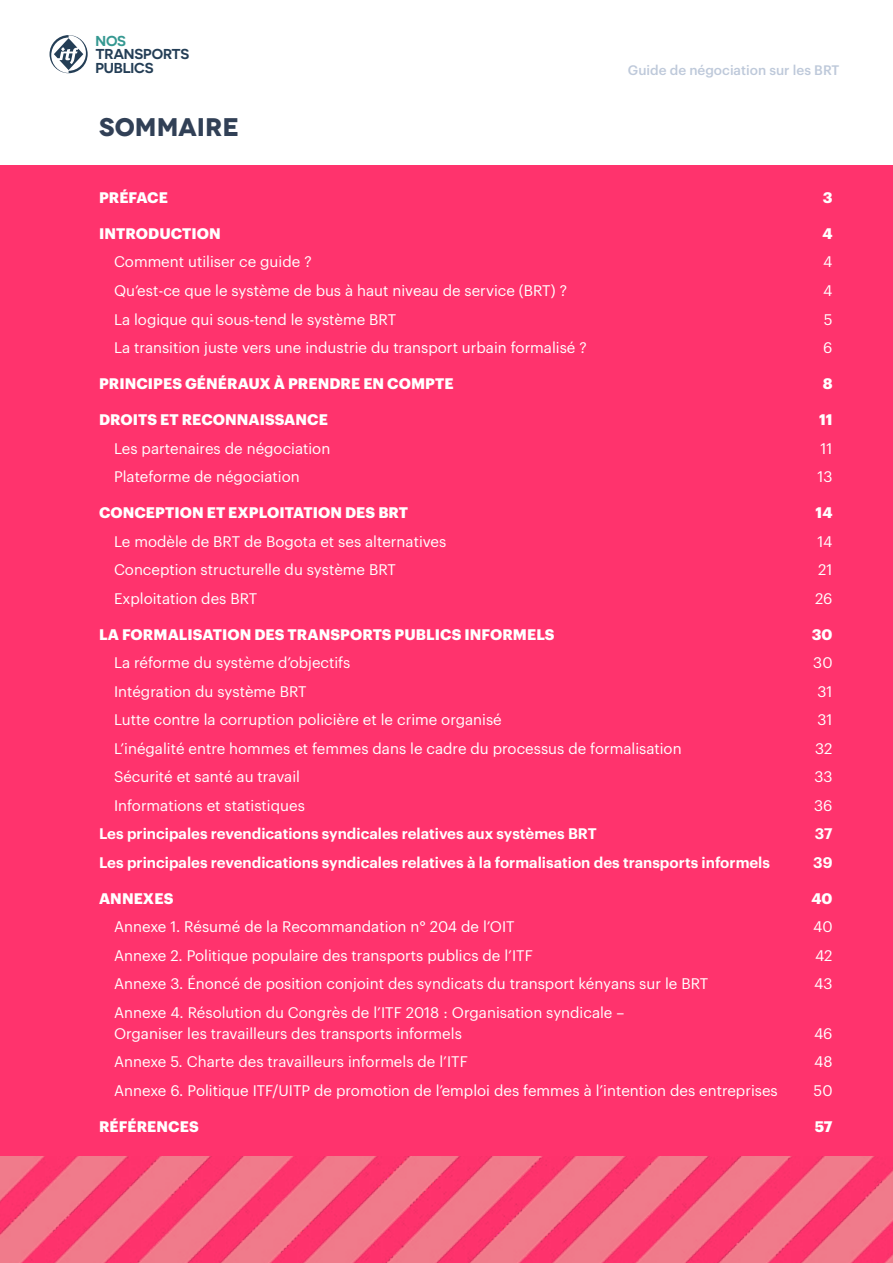
<style>
.page{position:relative;width:893px;height:1263px;background:#fff}
.page>*{position:absolute;margin:0;border:0;box-sizing:border-box;transform-origin:0 0}
.t1{font:700 expanded 25.5px "Novecento";color:#314056}
.t2{font:15px/21px "Graphik";color:#fff}
.t3{font:700 15px "Graphik";letter-spacing:.005em;color:#fff}
.t4{font:600 15px "Graphik";color:#fff}
.t5{font:600 14.4px/13.5px "Novecentosanswide";letter-spacing:-.01em;color:#243e56}
.t6{font:600 14.4px "Novecentosanswide";color:#359891}
.t7{font:500 13.5px "Graphik";color:#bec9da}
</style>
<div class="page">
<svg style="left:50px;top:35px;width:38px;height:38px"></svg>
<div style="left:0;top:165px;width:893px;height:1098px;background:#ff336d"></div>
<img style="left:0;top:1157px;width:893px;height:106px">
<p class="t6" style="left:96px;top:32px;width:32px">NOS</p>
<p class="t5" style="left:96px;top:47px;width:95px">TRANSPORTS<br>PUBLICS</p>
<h1 class="t1" style="left:99px;top:111px;width:142px">SOMMAIRE</h1>
<p class="t7" style="left:628px;top:60px;width:213px">Guide de négociation sur les BRT</p>
<p class="t3" style="left:99px;top:186px;width:70px">PRÉFACE</p>
<p class="t3" style="left:823px;top:186px;width:11px">3</p>
<p class="t3" style="left:99px;top:222px;width:123px">INTRODUCTION</p>
<p class="t3" style="left:822px;top:222px;width:12px">4</p>
<p class="t2" style="left:114px;top:250px;width:199px">Comment utiliser ce guide ?</p>
<p class="t2" style="left:823px;top:250px;width:11px">4</p>
<p class="t2" style="left:114px;top:279px;width:455px">Qu’est-ce que le système de bus à haut niveau de service (BRT) ?</p>
<p class="t2" style="left:823px;top:279px;width:11px">4</p>
<p class="t2" style="left:114px;top:307px;width:284px">La logique qui sous-tend le système BRT</p>
<p class="t2" style="left:824px;top:307px;width:10px">5</p>
<p class="t2" style="left:114px;top:336px;width:474px">La transition juste vers une industrie du transport urbain formalisé ?</p>
<p class="t2" style="left:823px;top:336px;width:11px">6</p>
<p class="t3" style="left:99px;top:372px;width:356px">PRINCIPES GÉNÉRAUX À PRENDRE EN COMPTE</p>
<p class="t3" style="left:823px;top:372px;width:11px">8</p>
<p class="t3" style="left:99px;top:408px;width:230px">DROITS ET RECONNAISSANCE</p>
<p class="t3" style="left:819px;top:408px;width:15px">11</p>
<p class="t2" style="left:114px;top:436px;width:218px">Les partenaires de négociation</p>
<p class="t2" style="left:821px;top:436px;width:13px">11</p>
<p class="t2" style="left:114px;top:465px;width:187px">Plateforme de négociation</p>
<p class="t2" style="left:817px;top:465px;width:17px">13</p>
<p class="t3" style="left:99px;top:501px;width:310px">CONCEPTION ET EXPLOITATION DES BRT</p>
<p class="t3" style="left:816px;top:501px;width:18px">14</p>
<p class="t2" style="left:114px;top:529px;width:334px">Le modèle de BRT de Bogota et ses alternatives</p>
<p class="t2" style="left:818px;top:529px;width:16px">14</p>
<p class="t2" style="left:114px;top:558px;width:283px">Conception structurelle du système BRT</p>
<p class="t2" style="left:818px;top:558px;width:16px">21</p>
<p class="t2" style="left:114px;top:586px;width:145px">Exploitation des BRT</p>
<p class="t2" style="left:815px;top:586px;width:19px">26</p>
<p class="t3" style="left:99px;top:622px;width:457px">LA FORMALISATION DES TRANSPORTS PUBLICS INFORMELS</p>
<p class="t3" style="left:812px;top:622px;width:22px">30</p>
<p class="t2" style="left:114px;top:651px;width:238px">La réforme du système d’objectifs</p>
<p class="t2" style="left:813px;top:651px;width:21px">30</p>
<p class="t2" style="left:114px;top:679px;width:194px">Intégration du système BRT</p>
<p class="t2" style="left:818px;top:679px;width:16px">31</p>
<p class="t2" style="left:114px;top:708px;width:389px">Lutte contre la corruption policière et le crime organisé</p>
<p class="t2" style="left:818px;top:708px;width:16px">31</p>
<p class="t2" style="left:114px;top:736px;width:569px">L’inégalité entre hommes et femmes dans le cadre du processus de formalisation</p>
<p class="t2" style="left:815px;top:736px;width:19px">32</p>
<p class="t2" style="left:114px;top:765px;width:188px">Sécurité et santé au travail</p>
<p class="t2" style="left:814px;top:765px;width:20px">33</p>
<p class="t2" style="left:114px;top:793px;width:192px">Informations et statistiques</p>
<p class="t2" style="left:814px;top:793px;width:20px">36</p>
<p class="t4" style="left:99px;top:822px;width:499px">Les principales revendications syndicales relatives aux systèmes BRT</p>
<p class="t4" style="left:815px;top:822px;width:19px">37</p>
<p class="t4" style="left:99px;top:851px;width:672px">Les principales revendications syndicales relatives à la formalisation des transports informels</p>
<p class="t4" style="left:813px;top:851px;width:21px">39</p>
<p class="t3" style="left:99px;top:886px;width:76px">ANNEXES</p>
<p class="t3" style="left:811px;top:886px;width:23px">40</p>
<p class="t2" style="left:114px;top:915px;width:402px">Annexe 1. Résumé de la Recommandation n° 204 de l’OIT</p>
<p class="t2" style="left:813px;top:915px;width:21px">40</p>
<p class="t2" style="left:114px;top:943px;width:420px">Annexe 2. Politique populaire des transports publics de l’ITF</p>
<p class="t2" style="left:815px;top:943px;width:19px">42</p>
<p class="t2" style="left:114px;top:972px;width:596px">Annexe 3. Énoncé de position conjoint des syndicats du transport kényans sur le BRT</p>
<p class="t2" style="left:814px;top:972px;width:20px">43</p>
<p class="t2" style="left:114px;top:1000px;width:512px">Annexe 4. Résolution du Congrès de l’ITF 2018 : Organisation syndicale –<br>Organiser les travailleurs des transports informels</p>
<p class="t2" style="left:814px;top:1021px;width:20px">46</p>
<p class="t2" style="left:114px;top:1050px;width:355px">Annexe 5. Charte des travailleurs informels de l’ITF</p>
<p class="t2" style="left:814px;top:1050px;width:20px">48</p>
<p class="t2" style="left:114px;top:1078px;width:665px">Annexe 6. Politique ITF/UITP de promotion de l’emploi des femmes à l’intention des entreprises</p>
<p class="t2" style="left:814px;top:1078px;width:20px">50</p>
<p class="t3" style="left:99px;top:1114px;width:101px">RÉFÉRENCES</p>
<p class="t3" style="left:815px;top:1114px;width:19px">57</p>
</div>
